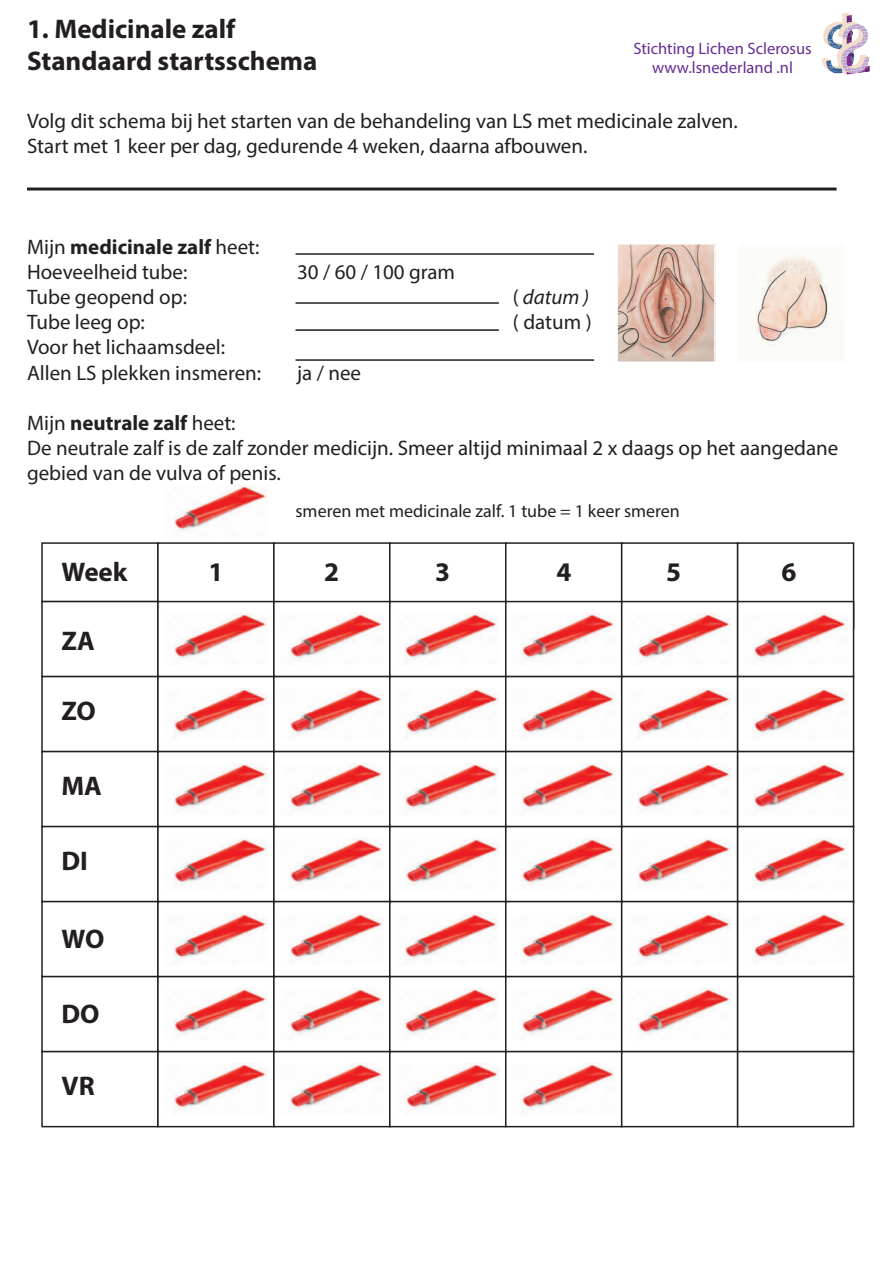
<style>
.page{position:relative;width:893px;height:1263px;background:#fff}
.page>*{position:absolute;margin:0;border:0;box-sizing:border-box;transform-origin:0 0}
.t1{font:700 27px/32.4px "Myriad Pro";color:#231f20}
.t2{font:21px/25.2px "Myriad Pro";color:#231f20}
.t3{font:italic 21px "Myriad Pro";color:#231f20}
.t4{font:18px "Myriad Pro";color:#231f20}
.t5{font:16.5px/19.8px "Myriad Pro";color:#652d91;text-align:center}
.s1{font-weight:700}
.s2{font-style:normal}
</style>
<div class="page">
<div style="left:41px;top:542px;width:118px;height:60px;background:#fff;border:2px solid #231f20"></div>
<div style="left:157px;top:542px;width:118px;height:87px;background:#fff;border:2px solid #231f20"></div>
<div style="left:273px;top:542px;width:118px;height:87px;background:#fff;border:2px solid #231f20"></div>
<div style="left:389px;top:542px;width:117px;height:87px;background:#fff;border:2px solid #231f20"></div>
<div style="left:505px;top:542px;width:117px;height:87px;background:#fff;border:2px solid #231f20"></div>
<div style="left:621px;top:542px;width:117px;height:87px;background:#fff;border:2px solid #231f20"></div>
<div style="left:737px;top:542px;width:117px;height:87px;background:#fff;border:2px solid #231f20"></div>
<div style="left:41px;top:601px;width:118px;height:76px;background:#fff;border:2px solid #231f20"></div>
<div style="left:157px;top:601px;width:118px;height:76px;background:#fff;border:2px solid #231f20"></div>
<div style="left:273px;top:601px;width:118px;height:76px;background:#fff;border:2px solid #231f20"></div>
<div style="left:389px;top:601px;width:117px;height:76px;background:#fff;border:2px solid #231f20"></div>
<div style="left:505px;top:601px;width:117px;height:76px;background:#fff;border:2px solid #231f20"></div>
<div style="left:621px;top:601px;width:117px;height:76px;background:#fff;border:2px solid #231f20"></div>
<div style="left:737px;top:601px;width:117px;height:76px;background:#fff;border:2px solid #231f20"></div>
<div style="left:41px;top:676px;width:118px;height:76px;background:#fff;border:2px solid #231f20"></div>
<div style="left:157px;top:676px;width:118px;height:76px;background:#fff;border:2px solid #231f20"></div>
<div style="left:273px;top:676px;width:118px;height:76px;background:#fff;border:2px solid #231f20"></div>
<div style="left:389px;top:676px;width:117px;height:76px;background:#fff;border:2px solid #231f20"></div>
<div style="left:505px;top:676px;width:117px;height:76px;background:#fff;border:2px solid #231f20"></div>
<div style="left:621px;top:676px;width:117px;height:76px;background:#fff;border:2px solid #231f20"></div>
<div style="left:737px;top:676px;width:117px;height:76px;background:#fff;border:2px solid #231f20"></div>
<div style="left:41px;top:751px;width:118px;height:76px;background:#fff;border:2px solid #231f20"></div>
<div style="left:157px;top:751px;width:118px;height:76px;background:#fff;border:2px solid #231f20"></div>
<div style="left:273px;top:751px;width:118px;height:76px;background:#fff;border:2px solid #231f20"></div>
<div style="left:389px;top:751px;width:117px;height:76px;background:#fff;border:2px solid #231f20"></div>
<div style="left:505px;top:751px;width:117px;height:76px;background:#fff;border:2px solid #231f20"></div>
<div style="left:621px;top:751px;width:117px;height:76px;background:#fff;border:2px solid #231f20"></div>
<div style="left:737px;top:751px;width:117px;height:76px;background:#fff;border:2px solid #231f20"></div>
<div style="left:41px;top:826px;width:118px;height:76px;background:#fff;border:2px solid #231f20"></div>
<div style="left:157px;top:826px;width:118px;height:76px;background:#fff;border:2px solid #231f20"></div>
<div style="left:273px;top:826px;width:118px;height:76px;background:#fff;border:2px solid #231f20"></div>
<div style="left:389px;top:826px;width:117px;height:76px;background:#fff;border:2px solid #231f20"></div>
<div style="left:505px;top:826px;width:117px;height:76px;background:#fff;border:2px solid #231f20"></div>
<div style="left:621px;top:826px;width:117px;height:76px;background:#fff;border:2px solid #231f20"></div>
<div style="left:737px;top:826px;width:117px;height:76px;background:#fff;border:2px solid #231f20"></div>
<div style="left:41px;top:901px;width:118px;height:76px;background:#fff;border:2px solid #231f20"></div>
<div style="left:157px;top:901px;width:118px;height:76px;background:#fff;border:2px solid #231f20"></div>
<div style="left:273px;top:901px;width:118px;height:76px;background:#fff;border:2px solid #231f20"></div>
<div style="left:389px;top:901px;width:117px;height:76px;background:#fff;border:2px solid #231f20"></div>
<div style="left:505px;top:901px;width:117px;height:76px;background:#fff;border:2px solid #231f20"></div>
<div style="left:621px;top:901px;width:117px;height:76px;background:#fff;border:2px solid #231f20"></div>
<div style="left:737px;top:901px;width:117px;height:76px;background:#fff;border:2px solid #231f20"></div>
<div style="left:41px;top:976px;width:118px;height:76px;background:#fff;border:2px solid #231f20"></div>
<div style="left:157px;top:976px;width:118px;height:76px;background:#fff;border:2px solid #231f20"></div>
<div style="left:273px;top:976px;width:118px;height:76px;background:#fff;border:2px solid #231f20"></div>
<div style="left:389px;top:976px;width:117px;height:76px;background:#fff;border:2px solid #231f20"></div>
<div style="left:505px;top:976px;width:117px;height:76px;background:#fff;border:2px solid #231f20"></div>
<div style="left:621px;top:976px;width:117px;height:76px;background:#fff;border:2px solid #231f20"></div>
<div style="left:737px;top:976px;width:117px;height:76px;background:#fff;border:2px solid #231f20"></div>
<div style="left:41px;top:1051px;width:118px;height:76px;background:#fff;border:2px solid #231f20"></div>
<div style="left:157px;top:1051px;width:118px;height:76px;background:#fff;border:2px solid #231f20"></div>
<div style="left:273px;top:1051px;width:118px;height:76px;background:#fff;border:2px solid #231f20"></div>
<div style="left:389px;top:1051px;width:117px;height:76px;background:#fff;border:2px solid #231f20"></div>
<div style="left:505px;top:1051px;width:117px;height:76px;background:#fff;border:2px solid #231f20"></div>
<div style="left:621px;top:1051px;width:117px;height:76px;background:#fff;border:2px solid #231f20"></div>
<div style="left:737px;top:1051px;width:117px;height:76px;background:#fff;border:2px solid #231f20"></div>
<img style="left:174px;top:613px;width:92px;height:46px">
<img style="left:174px;top:688px;width:92px;height:46px">
<img style="left:174px;top:763px;width:92px;height:46px">
<img style="left:174px;top:838px;width:92px;height:46px">
<img style="left:174px;top:913px;width:92px;height:46px">
<img style="left:174px;top:988px;width:92px;height:46px">
<img style="left:174px;top:1063px;width:92px;height:46px">
<img style="left:290px;top:613px;width:93px;height:46px">
<img style="left:290px;top:688px;width:93px;height:46px">
<img style="left:290px;top:763px;width:92px;height:46px">
<img style="left:290px;top:838px;width:92px;height:46px">
<img style="left:290px;top:913px;width:92px;height:46px">
<img style="left:290px;top:988px;width:92px;height:46px">
<img style="left:290px;top:1063px;width:92px;height:46px">
<img style="left:404px;top:613px;width:93px;height:46px">
<img style="left:405px;top:688px;width:94px;height:46px">
<img style="left:405px;top:763px;width:92px;height:46px">
<img style="left:405px;top:838px;width:93px;height:46px">
<img style="left:404px;top:913px;width:93px;height:46px">
<img style="left:404px;top:988px;width:93px;height:46px">
<img style="left:405px;top:1063px;width:93px;height:46px">
<img style="left:521px;top:613px;width:94px;height:46px">
<img style="left:521px;top:688px;width:94px;height:46px">
<img style="left:521px;top:763px;width:93px;height:46px">
<img style="left:521px;top:838px;width:93px;height:46px">
<img style="left:521px;top:913px;width:93px;height:46px">
<img style="left:521px;top:988px;width:93px;height:46px">
<img style="left:521px;top:1063px;width:93px;height:46px">
<img style="left:637px;top:613px;width:94px;height:46px">
<img style="left:637px;top:688px;width:94px;height:46px">
<img style="left:637px;top:763px;width:93px;height:46px">
<img style="left:637px;top:838px;width:93px;height:46px">
<img style="left:637px;top:913px;width:93px;height:46px">
<img style="left:637px;top:988px;width:93px;height:46px">
<img style="left:753px;top:613px;width:94px;height:46px">
<img style="left:753px;top:688px;width:94px;height:46px">
<img style="left:753px;top:763px;width:93px;height:46px">
<img style="left:753px;top:838px;width:93px;height:46px">
<img style="left:753px;top:913px;width:93px;height:46px">
<hr style="left:296px;top:329px;width:203px;height:2px;background:#231f20">
<hr style="left:296px;top:359px;width:298px;height:2px;background:#231f20">
<hr style="left:296px;top:302px;width:203px;height:2px;background:#231f20">
<hr style="left:296px;top:253px;width:298px;height:2px;background:#231f20">
<img style="left:174px;top:485px;width:92px;height:46px">
<img style="left:619px;top:246px;width:94px;height:114px">
<div style="left:616px;top:243px;width:100px;height:120px;border:2px solid #fff"></div>
<img style="left:755px;top:255px;width:75px;height:92px">
<hr style="left:27px;top:188px;width:810px;height:2px;background:#231f20">
<img style="left:822px;top:13px;width:48px;height:62px">
<p class="t1" style="left:27px;top:11px;width:292px">1. Medicinale zalf<br>Standaard startsschema</p>
<p class="t5" style="left:633px;top:38px;width:180px">Stichting Lichen Sclerosus www.lsnederland .nl</p>
<p class="t2" style="left:27px;top:108px;width:712px">Volg dit schema bij het starten van de behandeling van LS met medicinale zalven.<br>Start met 1 keer per dag, gedurende 4 weken, daarna afbouwen.</p>
<p class="t2" style="left:27px;top:234px;width:234px">Mijn <span class="s1">medicinale zalf</span> heet:<br>Hoeveelheid tube:</p>
<p class="t2" style="left:297px;top:259px;width:160px">30 / 60 / 100 gram</p>
<p class="t2" style="left:27px;top:284px;width:162px">Tube geopend op:</p>
<p class="t3" style="left:513px;top:284px;width:78px"><span class="s2">(</span> datum )</p>
<p class="t2" style="left:27px;top:309px;width:119px">Tube leeg op:</p>
<p class="t2" style="left:513px;top:309px;width:80px">( datum )</p>
<p class="t2" style="left:27px;top:334px;width:236px">Voor het lichaamsdeel:<br>Allen LS plekken insmeren:</p>
<p class="t2" style="left:297px;top:360px;width:66px">ja / nee</p>
<p class="t2" style="left:27px;top:410px;width:813px">Mijn <span class="s1">neutrale zalf</span> heet:<br>De neutrale zalf is de zalf zonder medicijn. Smeer altijd minimaal 2 x daags op het aangedane gebied van de vulva of penis.</p>
<p class="t4" style="left:296px;top:500px;width:386px">smeren met medicinale zalf. 1 tube = 1 keer smeren</p>
<p class="t1" style="left:62px;top:554px;width:67px">Week</p>
<p class="t1" style="left:208px;top:554px;width:16px">1</p>
<p class="t1" style="left:324px;top:554px;width:16px">2</p>
<p class="t1" style="left:435px;top:554px;width:16px">3</p>
<p class="t1" style="left:556px;top:554px;width:16px">4</p>
<p class="t1" style="left:666px;top:554px;width:16px">5</p>
<p class="t1" style="left:782px;top:554px;width:16px">6</p>
<p class="t1" style="left:62px;top:623px;width:35px">ZA</p>
<p class="t1" style="left:62px;top:694px;width:36px">ZO</p>
<p class="t1" style="left:62px;top:769px;width:42px">MA</p>
<p class="t1" style="left:62px;top:844px;width:28px">DI</p>
<p class="t1" style="left:62px;top:922px;width:45px">WO</p>
<p class="t1" style="left:62px;top:997px;width:40px">DO</p>
<p class="t1" style="left:62px;top:1069px;width:35px">VR</p>
</div>
